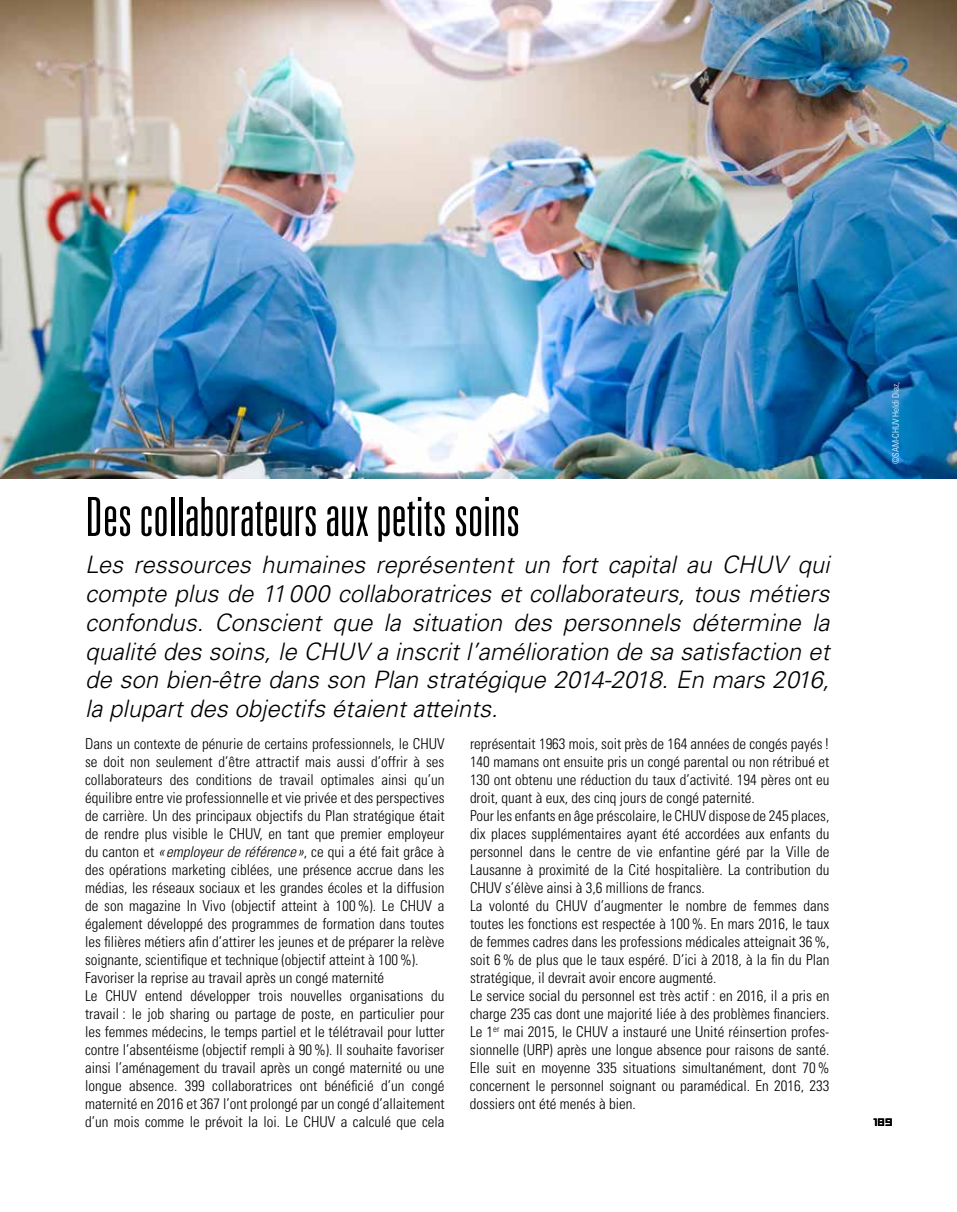
<style>
.page{position:relative;width:957px;height:1212px;background:#fff}
.page>*{position:absolute;margin:0;border:0;box-sizing:border-box;transform-origin:0 0}
.t1{font:300 ultra-condensed 54px "Univers LT Std";color:#000}
.t2{font:italic 300 24px/28.8px "Univers LT Std";color:#000;text-align:justify}
.t3{font:300 condensed 15px/18px "Univers";color:#000}
.t4{font:12px "Hooge 0555";color:#000}
.t5{font:300 condensed 9px "Univers";color:#fff}
.s1{font-style:italic}
</style>
<div class="page">
<img style="left:0;top:0;width:957px;height:479px">
<h1 class="t1" style="left:85px;top:489px;width:436px">Des collaborateurs aux petits soins</h1>
<p class="t2" style="left:85px;top:551px;width:746px">Les ressources humaines représentent un fort capital au CHUV qui compte plus de 11000 collaboratrices et collaborateurs, tous métiers confondus. Conscient que la situation des personnels détermine la qualité des soins, le CHUV a inscrit l’amélioration de sa satisfaction et de son bien-être dans son Plan stratégique 2014-2018. En mars 2016, la plupart des objectifs étaient atteints.</p>
<p class="t3" style="left:85px;top:734px;width:361px">Dans un contexte de pénurie de certains professionnels, le CHUV se doit non seulement d’être attractif mais aussi d’offrir à ses collaborateurs des conditions de travail optimales ainsi qu’un équilibre entre vie professionnelle et vie privée et des perspectives de carrière. Un des principaux objectifs du Plan stratégique était de rendre plus visible le CHUV, en tant que premier employeur du canton et <span class="s1">« employeur de référence »</span>, ce qui a été fait grâce à des opérations marketing ciblées, une présence accrue dans les médias, les réseaux sociaux et les grandes écoles et la diffusion de son magazine In Vivo (objectif atteint à 100%). Le CHUV a également développé des programmes de formation dans toutes les filières métiers afin d’attirer les jeunes et de préparer la relève soignante, scientifique et technique (objectif atteint à 100%).<br>Favoriser la reprise au travail après un congé maternité<br>Le CHUV entend développer trois nouvelles organisations du travail : le job sharing ou partage de poste, en particulier pour les femmes médecins, le temps partiel et le télétravail pour lutter contre l’absentéisme (objectif rempli à 90%). Il souhaite favoriser ainsi l’aménagement du travail après un congé maternité ou une longue absence. 399 collaboratrices ont bénéficié d’un congé maternité en 2016 et 367 l’ont prolongé par un congé d’allaitement d’un mois comme le prévoit la loi. Le CHUV a calculé que cela</p>
<p class="t3" style="left:470px;top:734px;width:361px">représentait 1963 mois, soit près de 164 années de congés payés!<br>140 mamans ont ensuite pris un congé parental ou non rétribué et 130 ont obtenu une réduction du taux d’activité. 194 pères ont eu droit, quant à eux, des cinq jours de congé paternité.<br>Pour les enfants en âge préscolaire, le CHUV dispose de 245 places, dix places supplémentaires ayant été accordées aux enfants du personnel dans le centre de vie enfantine géré par la Ville de Lausanne à proximité de la Cité hospitalière. La contribution du CHUV s’élève ainsi à 3,6 millions de francs.<br>La volonté du CHUV d’augmenter le nombre de femmes dans toutes les fonctions est respectée à 100%. En mars 2016, le taux de femmes cadres dans les professions médicales atteignait 36%, soit 6% de plus que le taux espéré. D’ici à 2018, à la fin du Plan stratégique, il devrait avoir encore augmenté.<br>Le service social du personnel est très actif : en 2016, il a pris en charge 235 cas dont une majorité liée à des problèmes financiers.<br>Le 1<sup>er</sup> mai 2015, le CHUV a instauré une Unité réinsertion profes&shy;sionnelle (URP) après une longue absence pour raisons de santé.<br>Elle suit en moyenne 335 situations simultanément, dont 70% concernent le personnel soignant ou paramédical. En 2016, 233 dossiers ont été menés à bien.</p>
<p class="t5" style="left:890px;top:464px;width:84px;rotate:-90deg">©SAM-CHUV Heïdi Diaz,</p>
<p class="t4" style="left:873px;top:1114px;width:21px">189</p>
</div>
